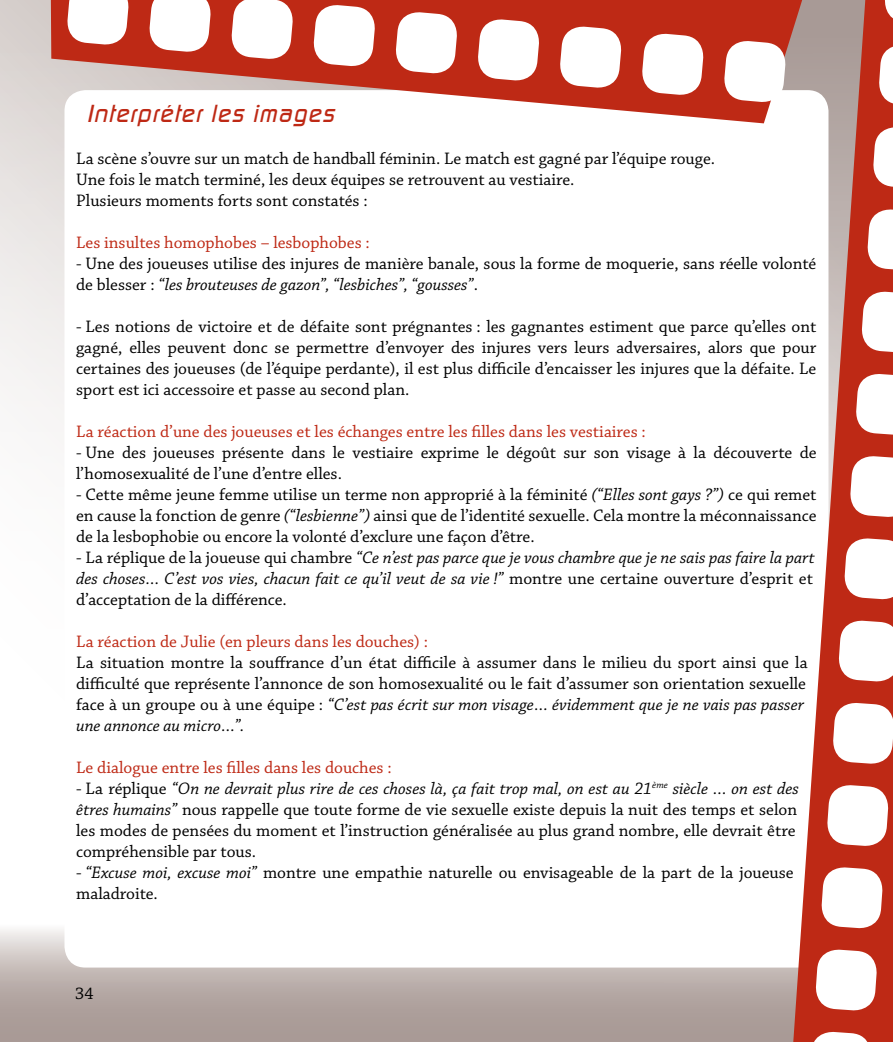
<style>
.page{position:relative;width:893px;height:1042px;background:#fff}
.page>*{position:absolute;margin:0;border:0;box-sizing:border-box;transform-origin:0 0}
.t1{font:italic 24.5px "Modaerne";letter-spacing:.05em;color:#be2915}
.t2{font:17.5px/21px "Chaparral Pro";color:#000}
.t3{font:italic 17.5px/21px "Chaparral Pro";color:#000;text-align:justify}
.t4{font:17.5px "Chaparral Pro";color:#be2915}
.s1{font-style:italic}
.s2{font-style:normal}
</style>
<div class="page">
<svg style="left:0;top:929px;width:793px;height:113px;background:#b4a7a3"></svg>
<div style="left:0;top:0;width:893px;height:812px;background:linear-gradient(to bottom,#dcd6d3,#fff)"></div>
<div style="left:64px;top:90px;width:764px;height:877px;background:#fff;border-radius:21px"></div>
<svg style="left:793px;top:0;width:100px;height:1042px"></svg>
<svg style="left:878px;top:44px;width:15px;height:63px"></svg>
<svg style="left:872px;top:126px;width:21px;height:63px"></svg>
<svg style="left:866px;top:208px;width:27px;height:64px"></svg>
<svg style="left:860px;top:290px;width:33px;height:64px"></svg>
<svg style="left:849px;top:455px;width:44px;height:63px"></svg>
<svg style="left:832px;top:701px;width:61px;height:64px"></svg>
<svg style="left:820px;top:866px;width:64px;height:63px"></svg>
<svg style="left:814px;top:948px;width:64px;height:64px"></svg>
<svg style="left:826px;top:784px;width:63px;height:63px"></svg>
<svg style="left:837px;top:619px;width:56px;height:64px"></svg>
<svg style="left:855px;top:372px;width:38px;height:64px"></svg>
<svg style="left:843px;top:537px;width:50px;height:63px"></svg>
<svg style="left:883px;top:0;width:10px;height:25px"></svg>
<svg style="left:809px;top:1030px;width:63px;height:12px"></svg>
<svg style="left:51px;top:0;width:751px;height:123px;fill:#be2915"></svg>
<svg style="left:66px;top:0;width:64px;height:46px"></svg>
<svg style="left:148px;top:0;width:64px;height:53px"></svg>
<svg style="left:230px;top:0;width:64px;height:61px"></svg>
<svg style="left:394px;top:11px;width:65px;height:64px"></svg>
<svg style="left:640px;top:32px;width:65px;height:65px"></svg>
<svg style="left:723px;top:39px;width:64px;height:65px"></svg>
<svg style="left:558px;top:25px;width:65px;height:64px"></svg>
<svg style="left:312px;top:3px;width:65px;height:65px"></svg>
<svg style="left:476px;top:18px;width:65px;height:64px"></svg>
<h1 class="t1" style="left:87px;top:100px;width:249px">Interpréter les images</h1>
<p class="t2" style="left:76px;top:149px;width:640px">La scène s’ouvre sur un match de handball féminin. Le match est gagné par l’équipe rouge.<br>Une fois le match terminé, les deux équipes se retrouvent au vestiaire.<br>Plusieurs moments forts sont constatés :</p>
<p class="t4" style="left:76px;top:233px;width:295px">Les insultes homophobes – lesbophobes :</p>
<p class="t2" style="left:76px;top:254px;width:742px">- Une des joueuses utilise des injures de manière banale, sous la forme de moquerie, sans réelle volonté de blesser : <span class="s1">“les brouteuses de gazon”, “lesbiches”, “gousses”</span>.</p>
<p class="t2" style="left:76px;top:317px;width:742px;text-align:justify">- Les notions de victoire et de défaite sont prégnantes : les gagnantes estiment que parce qu’elles ont gagné, elles peuvent donc se permettre d’envoyer des injures vers leurs adversaires, alors que pour certaines des joueuses (de l’équipe perdante), il est plus difficile d’encaisser les injures que la défaite. Le sport est ici accessoire et passe au second plan.</p>
<p class="t4" style="left:76px;top:422px;width:571px">La réaction d’une des joueuses et les échanges entre les filles dans les vestiaires :</p>
<p class="t2" style="left:76px;top:443px;width:742px">- Une des joueuses présente dans le vestiaire exprime le dégoût sur son visage à la découverte de l’homosexualité de l’une d’entre elles.</p>
<p class="t2" style="left:76px;top:485px;width:742px;text-align:justify">- Cette même jeune femme utilise un terme non approprié à la féminité <span class="s1">(“Elles sont gays ?”)</span> ce qui remet en cause la fonction de genre <span class="s1">(“lesbienne”)</span> ainsi que de l’identité sexuelle. Cela montre la méconnaissance de la lesbophobie ou encore la volonté d’exclure une façon d’être.</p>
<p class="t3" style="left:76px;top:548px;width:740px"><span class="s2">- La réplique de la joueuse qui chambre</span> “Ce n’est pas parce que je vous chambre que je ne sais pas faire la part des choses… C’est vos vies, chacun fait ce qu’il veut de sa vie !” <span class="s2">montre une certaine ouverture d’esprit et d’acceptation de la différence.</span></p>
<p class="t4" style="left:76px;top:632px;width:353px">La réaction de Julie (en pleurs dans les douches) :</p>
<p class="t2" style="left:76px;top:653px;width:733px">La situation montre la souffrance d’un état difficile à assumer dans le milieu du sport ainsi que la difficulté que représente l’annonce de son homosexualité ou le fait d’assumer son orientation sexuelle face à un groupe ou à une équipe : <span class="s1">“C’est pas écrit sur mon visage… évidemment que je ne vais pas passer une annonce au micro…”.</span></p>
<p class="t4" style="left:76px;top:758px;width:317px">Le dialogue entre les filles dans les douches :</p>
<p class="t2" style="left:76px;top:779px;width:724px">- La réplique <span class="s1">“On ne devrait plus rire de ces choses là, ça fait trop mal, on est au 21</span><sup>ème</sup> <span class="s1">siècle … on est des êtres humains”</span> nous rappelle que toute forme de vie sexuelle existe depuis la nuit des temps et selon les modes de pensées du moment et l’instruction généralisée au plus grand nombre, elle devrait être compréhensible par tous.</p>
<p class="t2" style="left:76px;top:863px;width:719px">- <span class="s1">“Excuse moi, excuse moi”</span> montre une empathie naturelle ou envisageable de la part de la joueuse maladroite.</p>
<p class="t2" style="left:75px;top:984px;width:20px">34</p>
</div>
